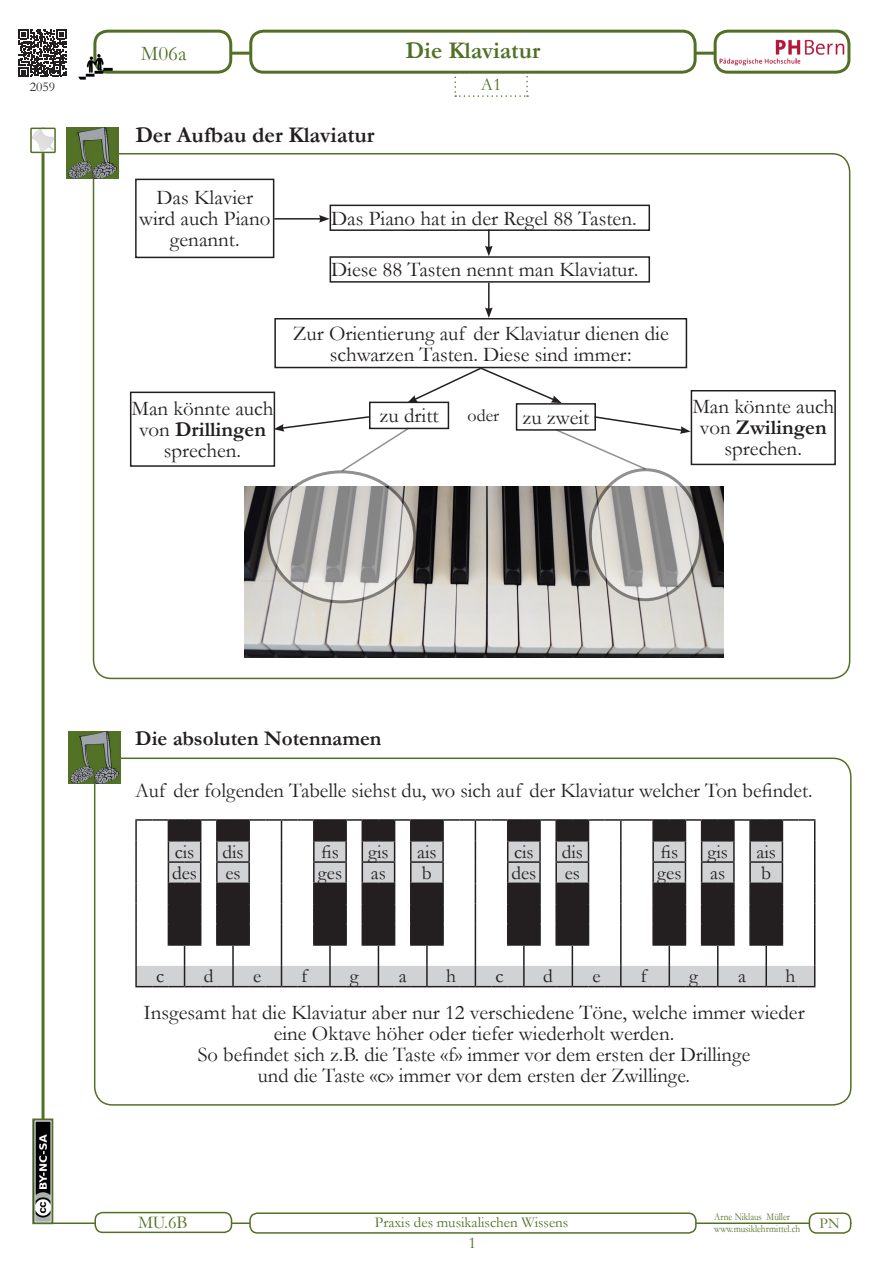
<style>
.page{position:relative;width:893px;height:1263px;background:#fff}
.page>*{position:absolute;margin:0;border:0;box-sizing:border-box;transform-origin:0 0}
.t1{font:700 24px "Garamond";color:#527025}
.t2{font:700 22.5px "Garamond";color:#231f20}
.t3{font:21px/21px "Garamond";color:#231f20;text-align:center}
.t4{font:700 21px "Garamond";color:#231f20}
.t5{font:21px "Garamond";color:#527025}
.t6{font:19.5px "Garamond";color:#231f20}
.t7{font:18px "Garamond";color:#527025}
.t8{font:18px "Garamond";color:#231f20}
.t9{font:16.5px "Garamond";color:#527025}
.t10{font:15px "Garamond";color:#527025}
.t11{font:13.5px "Garamond";color:#231f20}
.t12{font:10.5px/12.6px "Garamond";color:#527025;scale:.88 1}
.s1{font-weight:700}
</style>
<div class="page">
<hr style="left:97px;top:52px;width:618px;height:3px;background:#527025">
<hr style="left:42px;top:1222px;width:810px;height:2px;background:#527025">
<img style="left:718px;top:37px;width:128px;height:30px">
<svg style="left:18px;top:29px;width:48px;height:48px"></svg>
<div style="left:250px;top:1213px;width:446px;height:20px;background:#fff;border-radius:8px"></div>
<div style="left:249px;top:1212px;width:448px;height:22px;border:2px solid #527025;border-radius:8px"></div>
<div style="left:809px;top:1213px;width:42px;height:20px;background:#fff;border-radius:8px"></div>
<div style="left:809px;top:1212px;width:42px;height:22px;border:2px solid #527025;border-radius:8px"></div>
<div style="left:251px;top:31px;width:444px;height:41px;background:#fff;border-radius:13px"></div>
<div style="left:249px;top:30px;width:448px;height:44px;border:3px solid #527025;border-radius:13px"></div>
<div style="left:95px;top:31px;width:136px;height:41px;background:#fff;border-radius:13px"></div>
<div style="left:93px;top:30px;width:139px;height:44px;border:3px solid #527025;border-radius:13px"></div>
<div style="left:714px;top:30px;width:136px;height:44px;border:3px solid #527025;border-radius:13px"></div>
<hr style="left:42px;top:128px;width:3px;height:1096px;background:#527025">
<div style="left:95px;top:1212px;width:137px;height:20px;background:#fff;border-radius:8px"></div>
<div style="left:94px;top:1212px;width:138px;height:21px;border:2px solid #527025;border-radius:8px"></div>
<svg style="left:454px;top:72px;width:74px;height:25px"></svg>
<img style="left:67px;top:127px;width:52px;height:52px">
<img style="left:245px;top:487px;width:478px;height:170px">
<div style="left:135px;top:179px;width:139px;height:79px;border:2px solid #231f20"></div>
<div style="left:330px;top:205px;width:320px;height:26px;border:2px solid #231f20"></div>
<div style="left:330px;top:256px;width:320px;height:27px;border:2px solid #231f20"></div>
<hr style="left:274px;top:218px;width:47px;height:2px;background:#231f20">
<svg style="left:319px;top:215px;width:11px;height:8px"></svg>
<svg style="left:485px;top:229px;width:8px;height:27px"></svg>
<div style="left:274px;top:318px;width:413px;height:50px;border:2px solid #231f20"></div>
<div style="left:369px;top:402px;width:80px;height:27px;border:2px solid #231f20"></div>
<div style="left:516px;top:403px;width:80px;height:28px;border:2px solid #231f20"></div>
<svg style="left:590px;top:470px;width:110px;height:130px;background:#bdbbb8"></svg>
<div style="left:589px;top:468px;width:113px;height:133px;border:3px solid #231f20;border-radius:50%"></div>
<svg style="left:268px;top:472px;width:147px;height:130px;background:#bcbab8"></svg>
<div style="left:267px;top:470px;width:149px;height:133px;border:3px solid #231f20;border-radius:50%"></div>
<div style="left:130px;top:392px;width:145px;height:75px;border:2px solid #231f20"></div>
<div style="left:691px;top:390px;width:145px;height:75px;border:2px solid #231f20"></div>
<svg style="left:407px;top:366px;width:155px;height:37px"></svg>
<svg style="left:274px;top:415px;width:137px;height:58px"></svg>
<svg style="left:554px;top:415px;width:137px;height:56px"></svg>
<hr style="left:488px;top:283px;width:2px;height:27px;background:#231f20">
<svg style="left:485px;top:307px;width:8px;height:11px"></svg>
<div style="left:94px;top:757px;width:758px;height:349px;border:2px solid #527025;border-radius:18px"></div>
<img style="left:69px;top:732px;width:51px;height:51px">
<svg style="left:135px;top:819px;width:680px;height:168px"></svg>
<img style="left:33px;top:131px;width:20px;height:19px">
<div style="left:30px;top:128px;width:26px;height:25px;border:2px solid #527025"></div>
<img style="left:78px;top:52px;width:35px;height:28px">
<img style="left:35px;top:1121px;width:15px;height:100px">
<div style="left:32px;top:1118px;width:21px;height:106px;border:2px solid #527025"></div>
<p class="t5" style="left:141px;top:39px;width:47px">M06a</p>
<p class="t1" style="left:406px;top:34px;width:136px">Die Klaviatur</p>
<p class="t11" style="left:30px;top:78px;width:27px">2059</p>
<p class="t7" style="left:481px;top:72px;width:22px">A1</p>
<p class="t2" style="left:135px;top:120px;width:241px">Der Aufbau der Klaviatur</p>
<p class="t3" style="left:139px;top:187px;width:133px">Das Klavier wird auch Piano genannt.</p>
<p class="t3" style="left:132px;top:397px;width:143px">Man könnte auch</p>
<p class="t3" style="left:139px;top:418px;width:128px">von <span class="s1">Drillingen </span>sprechen.</p>
<p class="t3" style="left:331px;top:207px;width:307px">Das Piano hat in der Regel 88 Tasten.</p>
<p class="t3" style="left:331px;top:259px;width:309px">Diese 88 Tasten nennt man Klaviatur.</p>
<p class="t3" style="left:293px;top:322px;width:378px">Zur Orientierung auf der Klaviatur dienen die schwarzen Tasten. Diese sind immer:</p>
<p class="t3" style="left:380px;top:405px;width:61px">zu dritt</p>
<p class="t8" style="left:467px;top:403px;width:33px">oder</p>
<p class="t3" style="left:522px;top:406px;width:68px">zu zweit</p>
<p class="t3" style="left:692px;top:396px;width:143px">Man könnte auch von <span class="s1">Zwilingen </span>sprechen.</p>
<p class="t4" style="left:135px;top:724px;width:248px">Die absoluten Notennamen</p>
<p class="t3" style="left:135px;top:779px;width:679px">Auf der folgenden Tabelle siehst du, wo sich auf der Klaviatur welcher Ton befindet.</p>
<p class="t6" style="left:175px;top:838px;width:21px">cis</p>
<p class="t6" style="left:222px;top:838px;width:23px">dis</p>
<p class="t6" style="left:321px;top:838px;width:19px">fis</p>
<p class="t6" style="left:368px;top:838px;width:22px">gis</p>
<p class="t6" style="left:417px;top:838px;width:21px">ais</p>
<p class="t6" style="left:514px;top:838px;width:21px">cis</p>
<p class="t6" style="left:562px;top:838px;width:23px">dis</p>
<p class="t6" style="left:660px;top:838px;width:19px">fis</p>
<p class="t6" style="left:708px;top:838px;width:22px">gis</p>
<p class="t6" style="left:756px;top:838px;width:21px">ais</p>
<p class="t6" style="left:172px;top:860px;width:26px">des</p>
<p class="t6" style="left:225px;top:860px;width:17px">es</p>
<p class="t6" style="left:318px;top:860px;width:26px">ges</p>
<p class="t6" style="left:371px;top:860px;width:17px">as</p>
<p class="t6" style="left:422px;top:860px;width:11px">b</p>
<p class="t6" style="left:511px;top:860px;width:26px">des</p>
<p class="t6" style="left:565px;top:860px;width:17px">es</p>
<p class="t6" style="left:657px;top:860px;width:26px">ges</p>
<p class="t6" style="left:710px;top:860px;width:17px">as</p>
<p class="t6" style="left:761px;top:860px;width:11px">b</p>
<p class="t6" style="left:156px;top:963px;width:10px">c</p>
<p class="t6" style="left:204px;top:963px;width:11px">d</p>
<p class="t6" style="left:253px;top:963px;width:10px">e</p>
<p class="t6" style="left:301px;top:963px;width:8px">f</p>
<p class="t6" style="left:350px;top:963px;width:10px">g</p>
<p class="t6" style="left:399px;top:963px;width:9px">a</p>
<p class="t6" style="left:446px;top:963px;width:11px">h</p>
<p class="t6" style="left:496px;top:963px;width:10px">c</p>
<p class="t6" style="left:543px;top:963px;width:11px">d</p>
<p class="t6" style="left:592px;top:963px;width:10px">e</p>
<p class="t6" style="left:641px;top:963px;width:8px">f</p>
<p class="t6" style="left:689px;top:963px;width:10px">g</p>
<p class="t6" style="left:738px;top:963px;width:9px">a</p>
<p class="t6" style="left:785px;top:963px;width:11px">h</p>
<p class="t3" style="left:143px;top:1002px;width:663px">Insgesamt hat die Klaviatur aber nur 12 verschiedene Töne, welche immer wieder eine Oktave höher oder tiefer wiederholt werden.</p>
<p class="t3" style="left:198px;top:1044px;width:554px">So befindet sich z.B. die Taste «f» immer vor dem ersten der Drillinge</p>
<p class="t3" style="left:258px;top:1065px;width:434px">und die Taste «c» immer vor dem ersten der Zwillinge.</p>
<p class="t7" style="left:138px;top:1210px;width:51px">MU.6B</p>
<p class="t12" style="left:714px;top:1210px;width:99px">Arne Niklaus Müller www.musiklehrmittel.ch</p>
<p class="t10" style="left:375px;top:1212px;width:195px">Praxis des musikalischen Wissens</p>
<p class="t10" style="left:820px;top:1213px;width:22px">PN</p>
<p class="t9" style="left:468px;top:1231px;width:9px">1</p>
</div>
